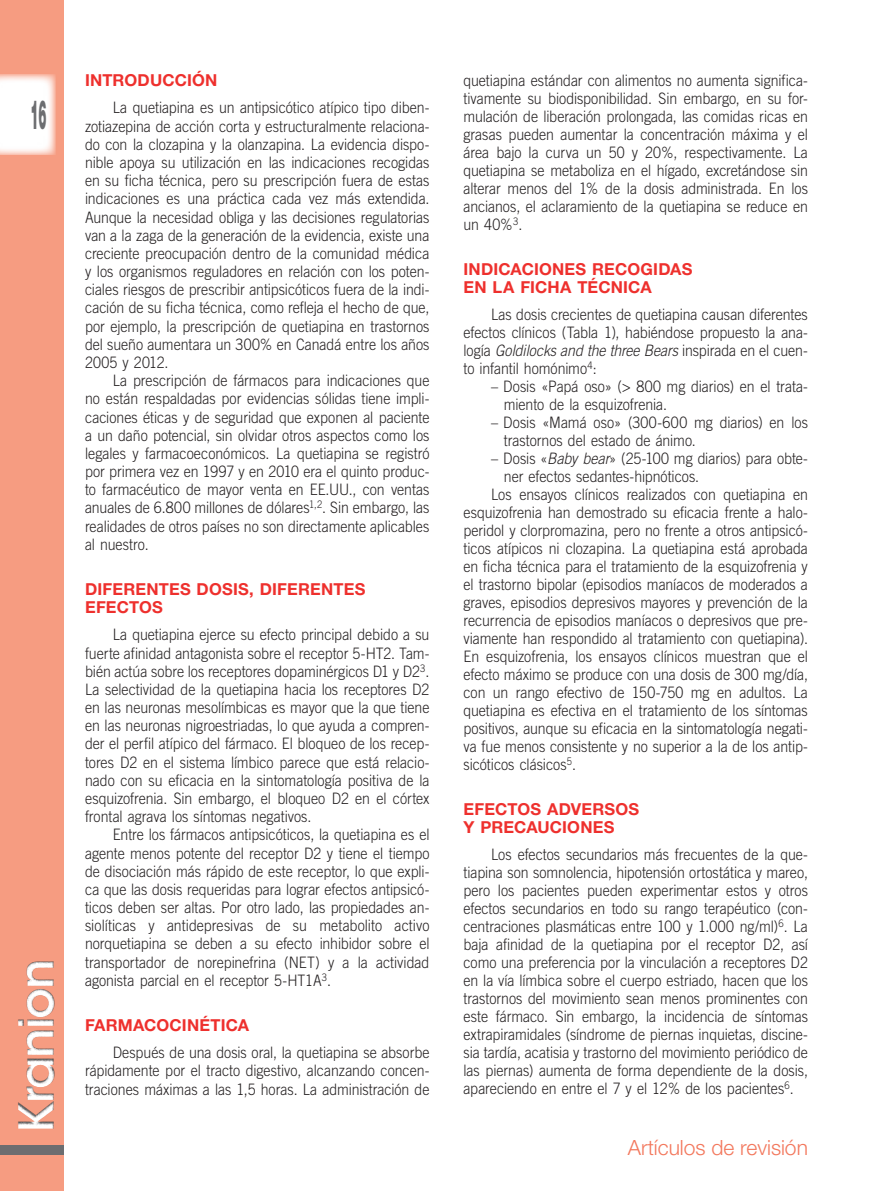
<style>
.page{position:relative;width:893px;height:1191px;background:#fff}
.page>*{position:absolute;margin:0;border:0;box-sizing:border-box;transform-origin:0 0}
.t1{font:600 48.15px "ITC Avant Garde Std";letter-spacing:-.04em;color:#fff}
.t2{font:900 40.5px "Helvetica Neue LT Std";color:#6c6d70;scale:.3 1}
.t3{font:300 21px "Helvetica Neue LT Std";color:#f3785d}
.t4{font:700 16.5px/18px "Helvetica Neue LT Std";letter-spacing:.01em;color:#ee302d}
.t5{font:300 15.75px/18.1px "Trade Gothic LT Std";letter-spacing:-.005em;color:#231f20;text-align:justify;scale:.9 1}
.s1{font-style:italic}
</style>
<div class="page">
<div style="left:0;top:0;width:64px;height:1191px;background:#f69c81"></div>
<div style="left:0;top:1145px;width:64px;height:9px;background:#6c6d70"></div>
<div style="left:5px;top:900px;width:62px;height:240px;background:#231f20;opacity:.75"></div>
<svg style="left:0;top:74px;width:55px;height:81px;background:#fdf5f2"></svg>
<h2 class="t2" style="left:30px;top:91px;width:56px">16</h2>
<h1 class="t1" style="left:6px;top:1133px;width:176px;rotate:-90deg">Kranion</h1>
<p class="t4" style="left:85px;top:71px;width:134px">INTRODUCCIÓN</p>
<p class="t5" style="left:85px;top:98px;width:384px;text-indent:28px">La quetiapina es un antipsicótico atípico tipo diben&shy;zotiazepina de acción corta y estructuralmente relaciona&shy;do con la clozapina y la olanzapina. La evidencia dispo&shy;nible apoya su utilización en las indicaciones recogidas en su ficha técnica, pero su prescripción fuera de estas indicaciones es una práctica cada vez más extendida.<br>Aunque la necesidad obliga y las decisiones regulatorias van a la zaga de la generación de la evidencia, existe una creciente preocupación dentro de la comunidad médica y los organismos reguladores en relación con los poten&shy;ciales riesgos de prescribir antipsicóticos fuera de la indi&shy;cación de su ficha técnica, como refleja el hecho de que, por ejemplo, la prescripción de quetiapina en trastornos del sueño aumentara un 300% en Canadá entre los años 2005 y 2012.</p>
<p class="t5" style="left:85px;top:371px;width:384px;text-indent:28px">La prescripción de fármacos para indicaciones que no están respaldadas por evidencias sólidas tiene impli&shy;caciones éticas y de seguridad que exponen al paciente a un daño potencial, sin olvidar otros aspectos como los legales y farmacoeconómicos. La quetiapina se registró por primera vez en 1997 y en 2010 era el quinto produc&shy;to farmacéutico de mayor venta en EE.UU., con ventas anuales de 6.800 millones de dólares<sup>1,2</sup>. Sin embargo, las realidades de otros países no son directamente aplicables al nuestro.</p>
<p class="t4" style="left:85px;top:579px;width:282px">DIFERENTES DOSIS, DIFERENTES<br>EFECTOS</p>
<p class="t5" style="left:85px;top:625px;width:384px;text-indent:28px">La quetiapina ejerce su efecto principal debido a su fuerte afinidad antagonista sobre el receptor 5-HT2. Tam&shy;bién actúa sobre los receptores dopaminérgicos D1 y D2<sup>3</sup>.<br>La selectividad de la quetiapina hacia los receptores D2 en las neuronas mesolímbicas es mayor que la que tiene en las neuronas nigroestriadas, lo que ayuda a compren&shy;der el perfil atípico del fármaco. El bloqueo de los recep&shy;tores D2 en el sistema límbico parece que está relacio&shy;nado con su eficacia en la sintomatología positiva de la esquizofrenia. Sin embargo, el bloqueo D2 en el córtex frontal agrava los síntomas negativos.</p>
<p class="t5" style="left:85px;top:825px;width:384px;text-indent:28px">Entre los fármacos antipsicóticos, la quetiapina es el agente menos potente del receptor D2 y tiene el tiempo de disociación más rápido de este receptor, lo que expli&shy;ca que las dosis requeridas para lograr efectos antipsicó&shy;ticos deben ser altas. Por otro lado, las propiedades an&shy;siolíticas y antidepresivas de su metabolito activo norquetiapina se deben a su efecto inhibidor sobre el transportador de norepinefrina (NET) y a la actividad agonista parcial en el receptor 5-HT1A<sup>3</sup>.</p>
<p class="t4" style="left:85px;top:1015px;width:166px">FARMACOCINÉTICA</p>
<p class="t5" style="left:85px;top:1043px;width:384px;text-indent:28px">Después de una dosis oral, la quetiapina se absorbe rápidamente por el tracto digestivo, alcanzando concen&shy;traciones máximas a las 1,5 horas. La administración de</p>
<p class="t5" style="left:463px;top:71px;width:384px">quetiapina estándar con alimentos no aumenta significa&shy;tivamente su biodisponibilidad. Sin embargo, en su for&shy;mulación de liberación prolongada, las comidas ricas en grasas pueden aumentar la concentración máxima y el área bajo la curva un 50 y 20%, respectivamente. La quetiapina se metaboliza en el hígado, excretándose sin alterar menos del 1% de la dosis administrada. En los ancianos, el aclaramiento de la quetiapina se reduce en un 40%<sup>3</sup>.</p>
<p class="t4" style="left:463px;top:260px;width:230px">INDICACIONES RECOGIDAS<br>EN LA FICHA TÉCNICA</p>
<p class="t5" style="left:463px;top:305px;width:384px;text-indent:28px">Las dosis crecientes de quetiapina causan diferentes efectos clínicos (Tabla 1), habiéndose propuesto la ana&shy;logía <span class="s1">Goldilocks and the three Bears</span> inspirada en el cuen&shy;to infantil homónimo<sup>4</sup>:</p>
<p class="t5" style="left:504px;top:377px;width:339px;text-indent:-13px">– Dosis «Papá oso» (&gt; 800 mg diarios) en el trata&shy;miento de la esquizofrenia.</p>
<p class="t5" style="left:504px;top:413px;width:339px;text-indent:-13px">– Dosis «Mamá oso» (300-600 mg diarios) en los trastornos del estado de ánimo.</p>
<p class="t5" style="left:491px;top:449px;width:353px">– Dosis «<span class="s1">Baby bear</span>» (25-100 mg diarios) para obte-</p>
<p class="t5" style="left:504px;top:467px;width:219px">ner efectos sedantes-hipnóticos.</p>
<p class="t5" style="left:491px;top:485px;width:354px">Los ensayos clínicos realizados con quetiapina en</p>
<p class="t5" style="left:463px;top:503px;width:384px">esquizofrenia han demostrado su eficacia frente a halo-</p>
<p class="t5" style="left:463px;top:521px;width:384px">peridol y clorpromazina, pero no frente a otros antipsicó-</p>
<p class="t5" style="left:463px;top:539px;width:384px">ticos atípicos ni clozapina. La quetiapina está aprobada</p>
<p class="t5" style="left:463px;top:557px;width:384px">en ficha técnica para el tratamiento de la esquizofrenia y</p>
<p class="t5" style="left:463px;top:575px;width:384px">el trastorno bipolar (episodios maníacos de moderados a</p>
<p class="t5" style="left:463px;top:593px;width:384px">graves, episodios depresivos mayores y prevención de la</p>
<p class="t5" style="left:463px;top:611px;width:384px">recurrencia de episodios maníacos o depresivos que pre-</p>
<p class="t5" style="left:463px;top:629px;width:384px">viamente han respondido al tratamiento con quetiapina).</p>
<p class="t5" style="left:463px;top:647px;width:384px">En esquizofrenia, los ensayos clínicos muestran que el</p>
<p class="t5" style="left:463px;top:665px;width:384px">efecto máximo se produce con una dosis de 300 mg/día,</p>
<p class="t5" style="left:463px;top:683px;width:384px">con un rango efectivo de 150-750 mg en adultos. La</p>
<p class="t5" style="left:463px;top:701px;width:384px">quetiapina es efectiva en el tratamiento de los síntomas</p>
<p class="t5" style="left:463px;top:719px;width:384px">positivos, aunque su eficacia en la sintomatología negati-</p>
<p class="t5" style="left:463px;top:737px;width:384px">va fue menos consistente y no superior a la de los antip-</p>
<p class="t5" style="left:463px;top:755px;width:127px">sicóticos clásicos<sup>5</sup>.</p>
<p class="t4" style="left:463px;top:800px;width:177px">EFECTOS ADVERSOS<br>Y PRECAUCIONES</p>
<p class="t5" style="left:463px;top:845px;width:384px;text-indent:28px">Los efectos secundarios más frecuentes de la que&shy;tiapina son somnolencia, hipotensión ortostática y mareo, pero los pacientes pueden experimentar estos y otros efectos secundarios en todo su rango terapéutico (con&shy;centraciones plasmáticas entre 100 y 1.000 ng/ml)<sup>6</sup>. La baja afinidad de la quetiapina por el receptor D2, así como una preferencia por la vinculación a receptores D2 en la vía límbica sobre el cuerpo estriado, hacen que los trastornos del movimiento sean menos prominentes con este fármaco. Sin embargo, la incidencia de síntomas extrapiramidales (síndrome de piernas inquietas, discine&shy;sia tardía, acatisia y trastorno del movimiento periódico de las piernas) aumenta de forma dependiente de la dosis, apareciendo en entre el 7 y el 12% de los pacientes<sup>6</sup>.</p>
<h3 class="t3" style="left:628px;top:1134px;width:182px">Artículos de revisión</h3>
</div>
